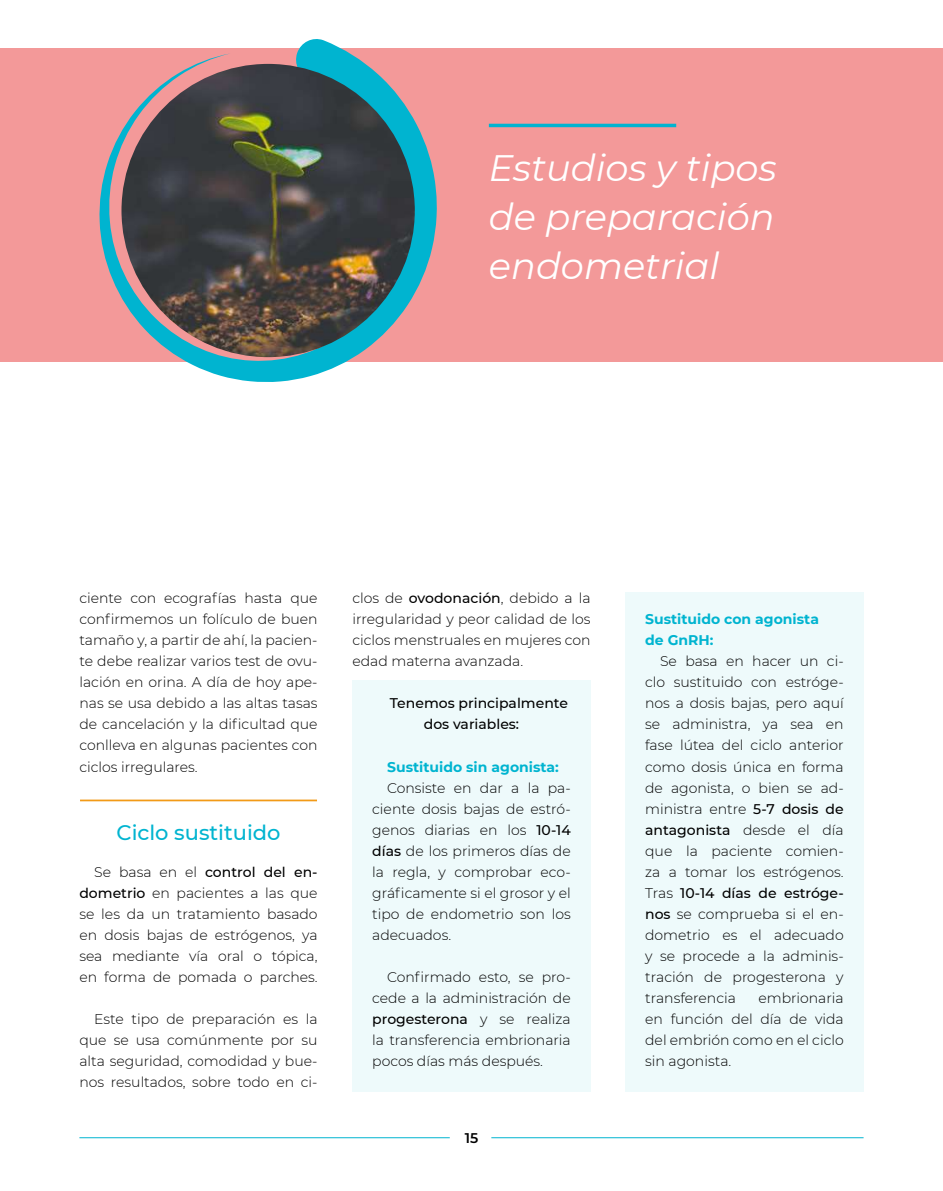
<style>
.page{position:relative;width:943px;height:1191px;background:#fff}
.page>*{position:absolute;margin:0;border:0;box-sizing:border-box;transform-origin:0 0}
.t1{font:italic 36.75px/49px "Montserrat";color:#fff;text-align:justify}
.t2{font:500 21px "Montserrat";color:#00b4d0}
.t3{font:300 14px/21px "Montserrat";color:#000;text-align:justify}
.t4{font:700 14px/21px "Montserrat";color:#00b4d0}
.t5{font:500 14px/21px "Montserrat";color:#000}
.t6{font:600 14px "Montserrat";color:#000}
.s1{font-weight:500}
</style>
<div class="page">
<hr style="left:79px;top:1137px;width:371px;height:1px;background:#00b4d0">
<hr style="left:491px;top:1137px;width:372px;height:1px;background:#00b4d0">
<div style="left:352px;top:680px;width:238px;height:411px;background:#eefafb"></div>
<div style="left:625px;top:592px;width:238px;height:499px;background:#eefafb"></div>
<div style="left:0;top:49px;width:943px;height:313px;background:#f39999"></div>
<hr style="left:489px;top:124px;width:187px;height:3px;background:#00b4d0">
<svg style="left:99px;top:39px;width:338px;height:343px"></svg>
<img style="left:121px;top:64px;width:294px;height:293px;border-radius:147px">
<hr style="left:80px;top:799px;width:237px;height:2px;background:#f29a17">
<h1 class="t1" style="left:489px;top:143px;width:289px">Estudios y tipos de preparación endometrial</h1>
<p class="t3" style="left:79px;top:588px;width:240px">ciente con ecografías hasta que confirmemos un folículo de buen tamaño y, a partir de ahí, la pacien&shy;te debe realizar varios test de ovu&shy;lación en orina. A día de hoy ape&shy;nas se usa debido a las altas tasas de cancelación y la dificultad que conlleva en algunas pacientes con ciclos irregulares.</p>
<h2 class="t2" style="left:116px;top:819px;width:165px">Ciclo sustituido</h2>
<p class="t3" style="left:79px;top:861px;width:240px;text-indent:15px">Se basa en el <span class="s1">control del en&shy;dometrio</span> en pacientes a las que se les da un tratamiento basado en dosis bajas de estrógenos, ya sea mediante vía oral o tópica, en forma de pomada o parches.</p>
<p class="t3" style="left:79px;top:1008px;width:240px;text-indent:15px">Este tipo de preparación es la que se usa comúnmente por su alta seguridad, comodidad y bue&shy;nos resultados, sobre todo en ci-</p>
<p class="t3" style="left:352px;top:588px;width:240px">clos de <span class="s1">ovodonación</span>, debido a la irregularidad y peor calidad de los ciclos menstruales en mujeres con edad materna avanzada.</p>
<p class="t5" style="left:424px;top:693px;width:146px;text-indent:-34px">Tenemos principalmente dos variables:</p>
<p class="t4" style="left:387px;top:756px;width:173px">Sustituido sin agonista:</p>
<p class="t3" style="left:372px;top:777px;width:200px;text-indent:15px">Consiste en dar a la pa&shy;ciente dosis bajas de estró&shy;genos diarias en los <span class="s1">10-14 días</span> de los primeros días de la regla, y comprobar eco&shy;gráficamente si el grosor y el tipo de endometrio son los adecuados.</p>
<p class="t3" style="left:372px;top:966px;width:200px;text-indent:15px">Confirmado esto, se pro&shy;cede a la administración de <span class="s1">progesterona</span> y se realiza la transferencia embrionaria pocos días más después.</p>
<p class="t6" style="left:465px;top:1129px;width:15px">15</p>
<p class="t4" style="left:645px;top:609px;width:175px">Sustituido con agonista de GnRH:</p>
<p class="t3" style="left:645px;top:651px;width:200px;text-indent:15px">Se basa en hacer un ci&shy;clo sustituido con estróge&shy;nos a dosis bajas, pero aquí se administra, ya sea en fase lútea del ciclo anterior como dosis única en forma de agonista, o bien se ad&shy;ministra entre <span class="s1">5-7 dosis de antagonista</span> desde el día que la paciente comien&shy;za a tomar los estrógenos.<br>Tras <span class="s1">10-14 días de estróge&shy;nos</span> se comprueba si el en&shy;dometrio es el adecuado y se procede a la adminis&shy;tración de progesterona y transferencia</p>
<p class="t3" style="left:645px;top:987px;width:200px;text-indent:113px">embrionaria en función del día de vida del embrión como en el ciclo sin agonista.</p>
</div>
